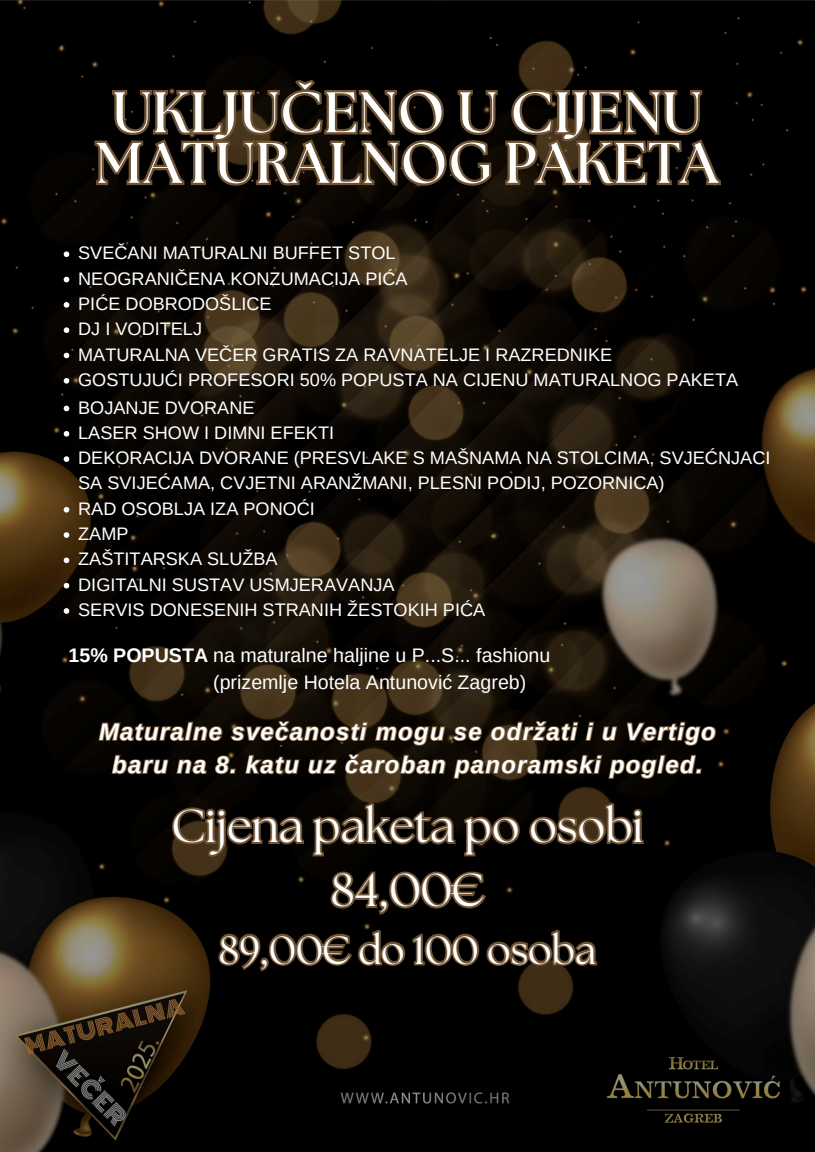
<style>
.page{position:relative;width:815px;height:1152px;background:#fff}
.page>*{position:absolute;margin:0;border:0;box-sizing:border-box;transform-origin:0 0}
.t1{font:700 57px/50.6px "The Seasons";letter-spacing:.02em;color:#fff}
.t2{font:46.05px/64.1px "The Seasons";color:#fff;text-align:center}
.t3{font:39.3px "The Seasons";color:#fff}
.t4{font:italic 700 23.85px/33.2px "Arimo";letter-spacing:.055em;color:#fff;text-align:center}
.t5{font:19.65px "Arimo";color:#fff}
.t6{font:18.15px/25.3px "Arimo";color:#fff}
.s1{font-weight:700}
</style>
<div class="page">
<img style="left:0;top:0;width:814px;height:1152px">
<svg style="left:110px;top:76px;width:594px;height:55px;background:#291f12"></svg>
<svg style="left:92px;top:131px;width:631px;height:59px;background:#312416"></svg>
<svg style="left:64px;top:251px;width:5px;height:6px"></svg>
<svg style="left:64px;top:277px;width:5px;height:5px"></svg>
<svg style="left:64px;top:302px;width:5px;height:6px"></svg>
<svg style="left:64px;top:327px;width:5px;height:6px"></svg>
<svg style="left:64px;top:353px;width:5px;height:5px"></svg>
<svg style="left:64px;top:378px;width:5px;height:6px"></svg>
<svg style="left:64px;top:406px;width:5px;height:5px"></svg>
<svg style="left:64px;top:431px;width:5px;height:6px"></svg>
<svg style="left:64px;top:456px;width:5px;height:6px"></svg>
<svg style="left:64px;top:507px;width:5px;height:6px"></svg>
<svg style="left:64px;top:532px;width:5px;height:6px"></svg>
<svg style="left:64px;top:558px;width:5px;height:5px"></svg>
<svg style="left:64px;top:583px;width:5px;height:5px"></svg>
<svg style="left:64px;top:608px;width:5px;height:6px"></svg>
<svg style="left:97px;top:706px;width:620px;height:76px;background:#251b0f"></svg>
<svg style="left:169px;top:800px;width:476px;height:60px;background:#281e11"></svg>
<svg style="left:327px;top:867px;width:161px;height:50px;background:#281e12"></svg>
<svg style="left:215px;top:923px;width:384px;height:51px;background:#241b10"></svg>
<h1 class="t1" style="left:96px;top:90px;width:623px">UKLJUČENO U CIJENU<br>MATURALNOG PAKETA</h1>
<p class="t6" style="left:78px;top:240px;width:319px">SVEČANI MATURALNI BUFFET STOL</p>
<p class="t6" style="left:78px;top:266px;width:331px">NEOGRANIČENA KONZUMACIJA PIĆA</p>
<p class="t6" style="left:78px;top:291px;width:195px">PIĆE DOBRODOŠLICE</p>
<p class="t6" style="left:78px;top:316px;width:125px">DJ I VODITELJ</p>
<p class="t6" style="left:78px;top:342px;width:535px">MATURALNA VEČER GRATIS ZA RAVNATELJE I RAZREDNIKE</p>
<p class="t6" style="left:78px;top:367px;width:661px">GOSTUJUĆI PROFESORI 50% POPUSTA NA CIJENU MATURALNOG PAKETA</p>
<p class="t6" style="left:78px;top:395px;width:178px">BOJANJE DVORANE</p>
<p class="t6" style="left:78px;top:420px;width:257px">LASER SHOW I DIMNI EFEKTI</p>
<p class="t6" style="left:78px;top:445px;width:693px">DEKORACIJA DVORANE (PRESVLAKE S MAŠNAMA NA STOLCIMA, SVJEĆNJACI<br>SA SVIJEĆAMA, CVJETNI ARANŽMANI, PLESNI PODIJ, POZORNICA)</p>
<p class="t6" style="left:78px;top:496px;width:238px">RAD OSOBLJA IZA PONOĆI</p>
<p class="t6" style="left:78px;top:521px;width:52px">ZAMP</p>
<p class="t6" style="left:78px;top:546px;width:201px">ZAŠTITARSKA SLUŽBA</p>
<p class="t6" style="left:78px;top:572px;width:318px">DIGITALNI SUSTAV USMJERAVANJA</p>
<p class="t6" style="left:78px;top:597px;width:408px">SERVIS DONESENIH STRANIH ŽESTOKIH PIĆA</p>
<h4 class="t5" style="left:68px;top:644px;width:483px"><span class="s1">15% POPUSTA</span> na maturalne haljine u P...S... fashionu</h4>
<h3 class="t5" style="left:213px;top:671px;width:315px">(prizemlje Hotela Antunović Zagreb)</h3>
<p class="t4" style="left:99px;top:715px;width:618px">Maturalne svečanosti mogu se održati i u Vertigo baru na 8. katu uz čaroban panoramski pogled.</p>
<h2 class="t2" style="left:172px;top:797px;width:473px">Cijena paketa po osobi<br>84,00€</h2>
<h3 class="t3" style="left:219px;top:932px;width:379px">89,00€ do 100 osoba</h3>
</div>
